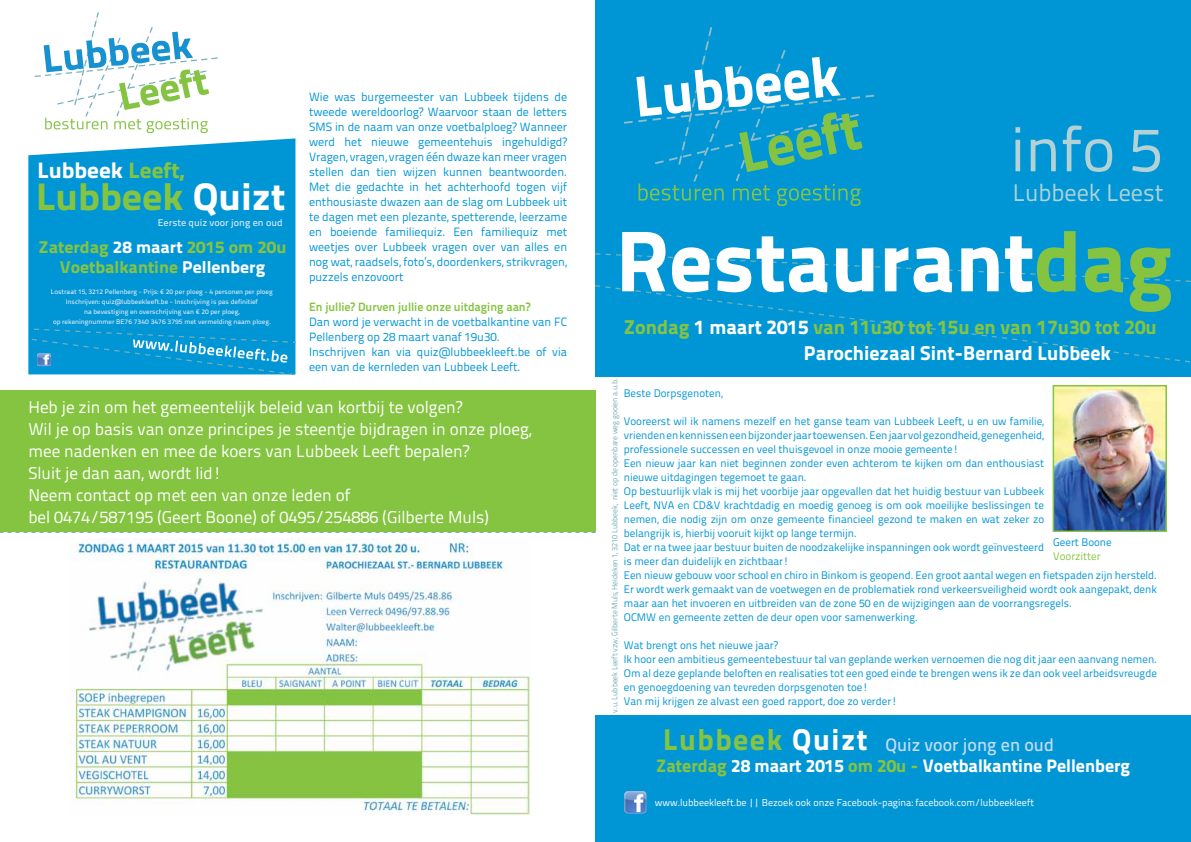
<style>
.page{position:relative;width:1191px;height:842px;background:#fff}
.page>*{position:absolute;margin:0;border:0;box-sizing:border-box;transform-origin:0 0}
.t1{font:800 86px "Titillium Text 22 L";color:#fff}
.t2{font:63px "Titillium Text 22 L";color:#b2d2d6}
.t3{font:800 38.3px "Titillium Text 22 L";color:#85c441;scale:1.05 1}
.t4{font:24px "Titillium Text 22 L";color:#b2d2d6}
.t5{font:800 22.3px "Titillium Text 22 L";color:#fff;scale:1.05 1}
.t6{font:800 20px/26px "Titillium Text 22 L";color:#fff}
.t7{font:800 18px/21.7px "Titillium Text 22 L";color:#fff}
.t8{font:17px/22px "Titillium Text 22 L";color:#fff}
.t9{font:800 17px/20.4px "Titillium Text 22 L";color:#85c441;text-align:center;scale:1.05 1}
.t10{font:12px/15px "Titillium Text 22 L";color:#0096d6;text-align:justify}
.t11{font:700 12px "Titillium Text 22 L";color:#85c441}
.t12{font:11px/14px "Titillium Text 22 L";color:#0096d6}
.t13{font:11px "Titillium Text 22 L";color:#85c442}
.t14{font:10px "Titillium Text 22 L";color:#fff}
.t15{font:500 9.7px "Titillium Text 22 L";color:#dae8f7;scale:1.05 1}
.t16{font:8px "Titillium Text 22 L";letter-spacing:-.005em;color:#73afb7;scale:.95 1}
.t17{font:500 6.7px/9.7px "Titillium Text 22 L";color:#dae8f7;text-align:center;scale:1.05 1}
.s1{color:#85c441}
.s2{color:#fff}
.s3{color:#0096d6}
.s4{font-size:30px;color:#85c441}
.s5{font-size:30px}
.s6{font-weight:500;color:#c4dcf3}
</style>
<div class="page">
<div style="left:595px;top:0;width:596px;height:376px;background:#0096d6"></div>
<div style="left:595px;top:715px;width:596px;height:127px;background:#0096d6"></div>
<svg style="left:624px;top:27px;width:250px;height:179px"></svg>
<img style="left:624px;top:791px;width:22px;height:23px">
<div style="left:0;top:390px;width:595px;height:142px;background:#85c441"></div>
<svg style="left:595px;top:253px;width:596px;height:29px"></svg>
<div style="left:28px;top:138px;width:267px;height:189px;background:#0096d6"></div>
<svg style="left:35px;top:12px;width:183px;height:121px"></svg>
<svg style="left:28px;top:327px;width:267px;height:47px"></svg>
<img style="left:37px;top:353px;width:14px;height:14px">
<img style="left:69px;top:539px;width:460px;height:275px">
<svg style="left:0;top:532px;width:595px;height:1px"></svg>
<svg style="left:595px;top:285px;width:596px;height:92px"></svg>
<img style="left:1055px;top:388px;width:109px;height:141px">
<div style="left:1052px;top:385px;width:115px;height:147px;border:2px solid #85c442"></div>
<h3 class="t5" style="left:37px;top:152px;width:141px">Lubbeek <span class="s1">Leeft,</span></h3>
<h3 class="t3" style="left:36px;top:166px;width:239px">Lubbeek <span class="s2">Quizt</span></h3>
<p class="t15" style="left:158px;top:215px;width:120px">Eerste quiz voor jong en oud</p>
<h3 class="t9" style="left:39px;top:235px;width:237px">Zaterdag <span class="s2">28 maart</span> 2015 om 20u<br>Voetbalkantine <span class="s2">Pellenberg</span></h3>
<p class="t17" style="left:51px;top:287px;width:213px">Lostraat 15, 3212 Pellenberg - Prijs: € 20 per ploeg - 4 personen per ploeg Inschrijven: quiz@lubbeekleeft.be - Inschrijving is pas definitief<br>na bevestiging en overschrijving van € 20 per ploeg,<br>op rekeningnummer BE76 7340 3476 3795 met vermelding naam ploeg.</p>
<p class="t10" style="left:309px;top:89px;width:259px">Wie was burgemeester van Lubbeek tijdens de tweede wereldoorlog? Waarvoor staan de letters SMS in de naam van onze voetbalploeg? Wanneer werd het nieuwe gemeentehuis ingehuldigd?<br>Vragen, vragen, vragen één dwaze kan meer vragen stellen dan tien wijzen kunnen beantwoorden.<br>Met die gedachte in het achterhoofd togen vijf enthousiaste dwazen aan de slag om Lubbeek uit te dagen met een plezante, spetterende, leerzame en boeiende familiequiz. Een familiequiz met weetjes over Lubbeek vragen over van alles en nog wat, raadsels, foto’s, doordenkers, strikvragen, puzzels enzovoort</p>
<p class="t11" style="left:309px;top:298px;width:223px">En jullie? Durven jullie onze uitdaging aan?</p>
<p class="t10" style="left:309px;top:314px;width:259px;text-align:left">Dan word je verwacht in de voetbalkantine van FC Pellenberg op 28 maart vanaf 19u30.<br>Inschrijven kan via quiz@lubbeekleeft.be of via een van de kernleden van Lubbeek Leeft.</p>
<p class="t8" style="left:28px;top:395px;width:505px">Heb je zin om het gemeentelijk beleid van kortbij te volgen?<br>Wil je op basis van onze principes je steentje bijdragen in onze ploeg, mee nadenken en mee de koers van Lubbeek Leeft bepalen?<br>Sluit je dan aan, wordt lid!<br>Neem contact op met een van onze leden of<br>bel 0474/587195 (Geert Boone) of 0495/254886 (Gilberte Muls)</p>
<h2 class="t2" style="left:1010px;top:103px;width:155px">info <span class="s3">1</span></h2>
<h3 class="t4" style="left:1012px;top:175px;width:152px">Lubbeek Leest</h3>
<h2 class="t2" style="left:1129px;top:103px;width:35px">5</h2>
<h1 class="t1" style="left:616px;top:194px;width:558px">Restaurant<span class="s1">dag</span></h1>
<h3 class="t6" style="left:804px;top:312px;width:354px;text-indent:-180px"><span class="s1">Zondag</span> 1 maart 2015 <span class="s1">van 11u30 tot 15u en van 17u30 tot 20u<br></span>Parochiezaal Sint-Bernard Lubbeek</h3>
<p class="t16" style="left:609px;top:713px;width:354px;rotate:-90deg">v.u. Lubbeek Leeft vzw, Gilberte Muls, Heideken 1, 3210 Lubbeek, niet op de openbare weg gooien a.u.b.</p>
<p class="t12" style="left:624px;top:385px;width:101px">Beste Dorpsgenoten,</p>
<p class="t12" style="left:624px;top:413px;width:534px">Vooreerst wil ik namens mezelf en het ganse team van Lubbeek Leeft, u en uw familie,<br>vrienden en kennissen een bijzonder jaar toewensen. Een jaar vol gezondheid, genegenheid,<br>professionele successen en veel thuisgevoel in onze mooie gemeente!<br>Een nieuw jaar kan niet beginnen zonder even achterom te kijken om dan enthousiast<br>nieuwe uitdagingen tegemoet te gaan.<br>Op bestuurlijk vlak is mij het voorbije jaar opgevallen dat het huidig bestuur van Lubbeek<br>Leeft, NVA en CD&amp;V krachtdadig en moedig genoeg is om ook moeilijke beslissingen te<br>nemen, die nodig zijn om onze gemeente financieel gezond te maken en wat zeker zo<br>belangrijk is, hierbij vooruit kijkt op lange termijn.<br>Dat er na twee jaar bestuur buiten de noodzakelijke inspanningen ook wordt geïnvesteerd<br>is meer dan duidelijk en zichtbaar!<br>Een nieuw gebouw voor school en chiro in Binkom is geopend. Een groot aantal wegen en fietspaden zijn hersteld.<br>Er wordt werk gemaakt van de voetwegen en de problematiek rond verkeersveiligheid wordt ook aangepakt, denk maar aan het invoeren en uitbreiden van de zone 50 en de wijzigingen aan de voorrangsregels.<br>OCMW en gemeente zetten de deur open voor samenwerking.</p>
<p class="t12" style="left:624px;top:637px;width:534px">Wat brengt ons het nieuwe jaar?<br>Ik hoor een ambitieus gemeentebestuur tal van geplande werken vernoemen die nog dit jaar een aanvang nemen.<br>Om al deze geplande beloften en realisaties tot een goed einde te brengen wens ik ze dan ook veel arbeidsvreugde en genoegdoening van tevreden dorpsgenoten toe!<br>Van mij krijgen ze alvast een goed rapport, doe zo verder!</p>
<p class="t12" style="left:1053px;top:534px;width:60px">Geert Boone</p>
<p class="t13" style="left:1053px;top:548px;width:49px">Voorzitter</p>
<h3 class="t7" style="left:656px;top:732px;width:475px;text-indent:7px"><span class="s4">Lubbeek</span> <span class="s5">Quizt</span> <span class="s6">Quiz voor jong en oud<br></span><span class="s1">Zaterdag</span> 28 maart 2015 <span class="s1">om 20u -</span> Voetbalkantine Pellenberg</h3>
<p class="t14" style="left:655px;top:795px;width:380px">www.lubbeekleeft.be || Bezoek ook onze Facebook-pagina: facebook.com/lubbeekleeft</p>
</div>
